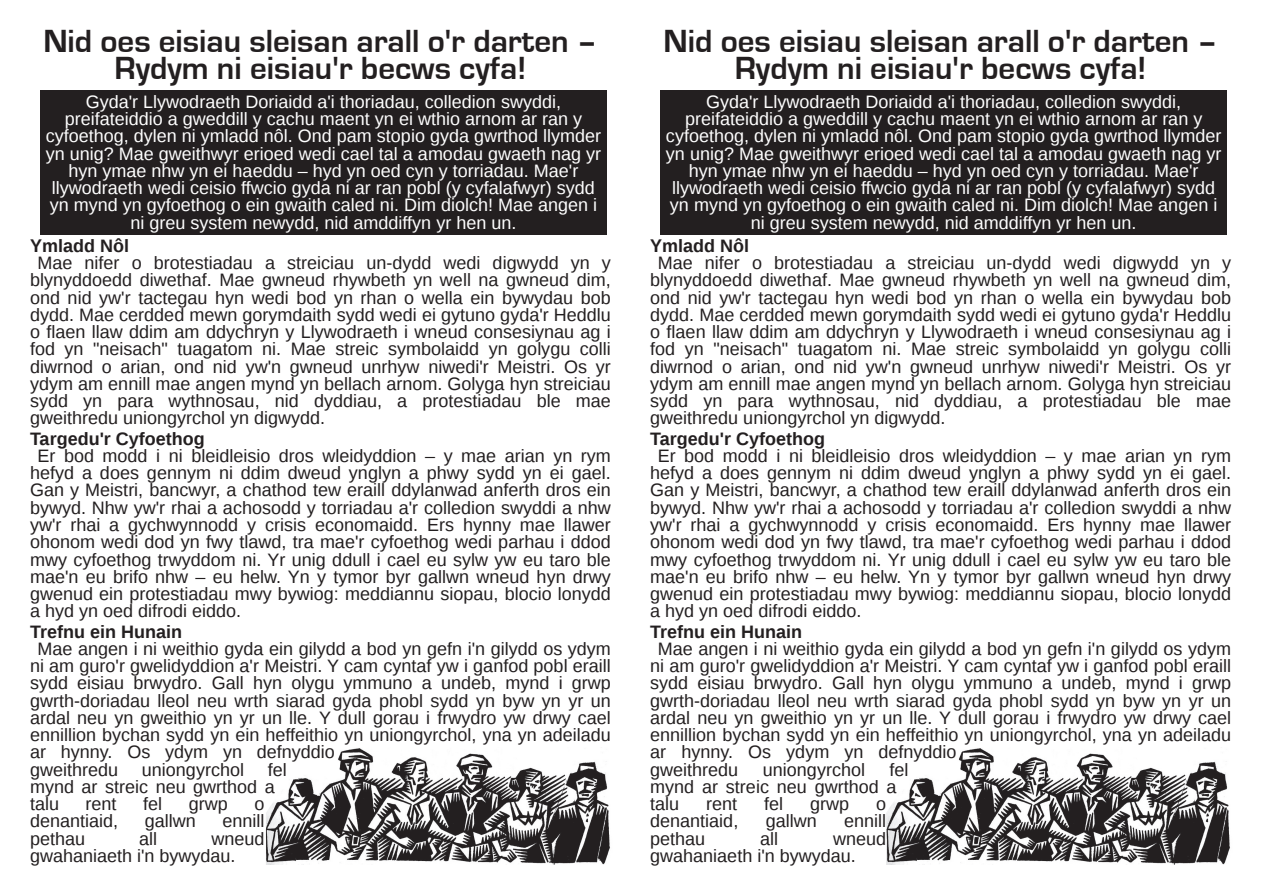
<style>
.page{position:relative;width:1263px;height:893px;background:#fff}
.page>*{position:absolute;margin:0;border:0;box-sizing:border-box;transform-origin:0 0}
.t1{font:700 33px/27px "Eurostile";color:#231f20;text-align:center}
.t2{font:18px/17.2px "Liberation Sans";color:#231f20}
.t3{font:18px/17.2px "Liberation Sans";color:#fff;text-align:center}
.t4{font:700 18px "Liberation Sans";color:#231f20}
</style>
<div class="page">
<div style="left:40px;top:90px;width:567px;height:145px;background:#231f20"></div>
<img style="left:266px;top:748px;width:344px;height:117px">
<div style="left:660px;top:90px;width:567px;height:145px;background:#231f20"></div>
<img style="left:886px;top:748px;width:344px;height:117px">
<h1 class="t1" style="left:43px;top:29px;width:556px">Nid oes eisiau sleisan arall o'r darten –<br>Rydym ni eisiau'r becws cyfa!</h1>
<p class="t3" style="left:46px;top:93px;width:557px">Gyda'r Llywodraeth Doriaidd a'i thoriadau, colledion swyddi, preifateiddio a gweddill y cachu maent yn ei wthio arnom ar ran y cyfoethog, dylen ni ymladd nôl. Ond pam stopio gyda gwrthod llymder yn unig? Mae gweithwyr erioed wedi cael tal a amodau gwaeth nag yr hyn ymae nhw yn ei haeddu – hyd yn oed cyn y torriadau. Mae'r llywodraeth wedi ceisio ffwcio gyda ni ar ran pobl (y cyfalafwyr) sydd yn mynd yn gyfoethog o ein gwaith caled ni. Dim diolch! Mae angen i ni greu system newydd, nid amddiffyn yr hen un.</p>
<p class="t4" style="left:30px;top:236px;width:100px">Ymladd Nôl</p>
<p class="t2" style="left:30px;top:254px;width:582px;text-align:justify;text-indent:8px">Mae nifer o brotestiadau a streiciau un-dydd wedi digwydd yn y blynyddoedd diwethaf. Mae gwneud rhywbeth yn well na gwneud dim, ond nid yw'r tactegau hyn wedi bod yn rhan o wella ein bywydau bob dydd. Mae cerdded mewn gorymdaith sydd wedi ei gytuno gyda'r Heddlu o flaen llaw ddim am ddychryn y Llywodraeth i wneud consesiynau ag i fod yn "neisach" tuagatom ni. Mae streic symbolaidd yn golygu colli diwrnod o arian, ond nid yw'n gwneud unrhyw niwedi'r Meistri. Os yr ydym am ennill mae angen mynd yn bellach arnom. Golyga hyn streiciau sydd yn para wythnosau, nid dyddiau, a protestiadau ble mae gweithredu uniongyrchol yn digwydd.</p>
<p class="t4" style="left:30px;top:428px;width:176px">Targedu'r Cyfoethog</p>
<p class="t2" style="left:30px;top:447px;width:582px;text-align:justify;text-indent:8px">Er bod modd i ni bleidleisio dros wleidyddion – y mae arian yn rym hefyd a does gennym ni ddim dweud ynglyn a phwy sydd yn ei gael.<br>Gan y Meistri, bancwyr, a chathod tew eraill ddylanwad anferth dros ein bywyd. Nhw yw'r rhai a achosodd y torriadau a'r colledion swyddi a nhw yw'r rhai a gychwynnodd y crisis economaidd. Ers hynny mae llawer ohonom wedi dod yn fwy tlawd, tra mae'r cyfoethog wedi parhau i ddod mwy cyfoethog trwyddom ni. Yr unig ddull i cael eu sylw yw eu taro ble mae'n eu brifo nhw – eu helw. Yn y tymor byr gallwn wneud hyn drwy gwenud ein protestiadau mwy bywiog: meddiannu siopau, blocio lonydd a hyd yn oed difrodi eiddo.</p>
<p class="t4" style="left:30px;top:621px;width:153px">Trefnu ein Hunain</p>
<p class="t2" style="left:30px;top:640px;width:582px;text-indent:8px">Mae angen i ni weithio gyda ein gilydd a bod yn gefn i'n gilydd os ydym ni am guro'r gwelidyddion a'r Meistri. Y cam cyntaf yw i ganfod pobl eraill sydd eisiau brwydro. Gall hyn olygu ymmuno a undeb, mynd i grwp gwrth-doriadau lleol neu wrth siarad gyda phobl sydd yn byw yn yr un ardal neu yn gweithio yn yr un lle. Y dull gorau i frwydro yw drwy cael ennillion bychan sydd yn ein heffeithio yn uniongyrchol, yna yn adeiladu ar hynny. Os ydym yn defnyddio<br>gweithredu</p>
<p class="t2" style="left:30px;top:761px;width:258px;text-indent:238px">fel mynd ar streic neu gwrthod a talu</p>
<p class="t2" style="left:142px;top:761px;width:104px">uniongyrchol</p>
<p class="t2" style="left:86px;top:795px;width:33px">rent</p>
<p class="t2" style="left:143px;top:795px;width:21px">fel</p>
<p class="t2" style="left:189px;top:795px;width:41px">grwp</p>
<p class="t2" style="left:254px;top:795px;width:12px">o</p>
<p class="t2" style="left:30px;top:812px;width:90px">denantiaid,</p>
<p class="t2" style="left:145px;top:812px;width:53px">gallwn</p>
<p class="t2" style="left:222px;top:812px;width:44px">ennill</p>
<p class="t2" style="left:30px;top:830px;width:57px">pethau</p>
<p class="t2" style="left:139px;top:830px;width:20px">all</p>
<p class="t2" style="left:30px;top:830px;width:236px;text-indent:181px">wneud gwahaniaeth i'n bywydau.</p>
<h1 class="t1" style="left:664px;top:29px;width:556px">Nid oes eisiau sleisan arall o'r darten –<br>Rydym ni eisiau'r becws cyfa!</h1>
<p class="t3" style="left:666px;top:93px;width:557px">Gyda'r Llywodraeth Doriaidd a'i thoriadau, colledion swyddi, preifateiddio a gweddill y cachu maent yn ei wthio arnom ar ran y cyfoethog, dylen ni ymladd nôl. Ond pam stopio gyda gwrthod llymder yn unig? Mae gweithwyr erioed wedi cael tal a amodau gwaeth nag yr hyn ymae nhw yn ei haeddu – hyd yn oed cyn y torriadau. Mae'r llywodraeth wedi ceisio ffwcio gyda ni ar ran pobl (y cyfalafwyr) sydd yn mynd yn gyfoethog o ein gwaith caled ni. Dim diolch! Mae angen i ni greu system newydd, nid amddiffyn yr hen un.</p>
<p class="t4" style="left:650px;top:236px;width:100px">Ymladd Nôl</p>
<p class="t2" style="left:650px;top:254px;width:582px;text-align:justify;text-indent:8px">Mae nifer o brotestiadau a streiciau un-dydd wedi digwydd yn y blynyddoedd diwethaf. Mae gwneud rhywbeth yn well na gwneud dim, ond nid yw'r tactegau hyn wedi bod yn rhan o wella ein bywydau bob dydd. Mae cerdded mewn gorymdaith sydd wedi ei gytuno gyda'r Heddlu o flaen llaw ddim am ddychryn y Llywodraeth i wneud consesiynau ag i fod yn "neisach" tuagatom ni. Mae streic symbolaidd yn golygu colli diwrnod o arian, ond nid yw'n gwneud unrhyw niwedi'r Meistri. Os yr ydym am ennill mae angen mynd yn bellach arnom. Golyga hyn streiciau sydd yn para wythnosau, nid dyddiau, a protestiadau ble mae gweithredu uniongyrchol yn digwydd.</p>
<p class="t4" style="left:650px;top:428px;width:176px">Targedu'r Cyfoethog</p>
<p class="t2" style="left:650px;top:447px;width:582px;text-align:justify;text-indent:8px">Er bod modd i ni bleidleisio dros wleidyddion – y mae arian yn rym hefyd a does gennym ni ddim dweud ynglyn a phwy sydd yn ei gael.<br>Gan y Meistri, bancwyr, a chathod tew eraill ddylanwad anferth dros ein bywyd. Nhw yw'r rhai a achosodd y torriadau a'r colledion swyddi a nhw yw'r rhai a gychwynnodd y crisis economaidd. Ers hynny mae llawer ohonom wedi dod yn fwy tlawd, tra mae'r cyfoethog wedi parhau i ddod mwy cyfoethog trwyddom ni. Yr unig ddull i cael eu sylw yw eu taro ble mae'n eu brifo nhw – eu helw. Yn y tymor byr gallwn wneud hyn drwy gwenud ein protestiadau mwy bywiog: meddiannu siopau, blocio lonydd a hyd yn oed difrodi eiddo.</p>
<p class="t4" style="left:650px;top:621px;width:153px">Trefnu ein Hunain</p>
<p class="t2" style="left:650px;top:640px;width:582px;text-indent:8px">Mae angen i ni weithio gyda ein gilydd a bod yn gefn i'n gilydd os ydym ni am guro'r gwelidyddion a'r Meistri. Y cam cyntaf yw i ganfod pobl eraill sydd eisiau brwydro. Gall hyn olygu ymmuno a undeb, mynd i grwp gwrth-doriadau lleol neu wrth siarad gyda phobl sydd yn byw yn yr un ardal neu yn gweithio yn yr un lle. Y dull gorau i frwydro yw drwy cael ennillion bychan sydd yn ein heffeithio yn uniongyrchol, yna yn adeiladu ar hynny. Os ydym yn defnyddio<br>gweithredu</p>
<p class="t2" style="left:650px;top:761px;width:260px;text-indent:239px">fel mynd ar streic neu gwrthod a talu</p>
<p class="t2" style="left:763px;top:761px;width:104px">uniongyrchol</p>
<p class="t2" style="left:706px;top:795px;width:33px">rent</p>
<p class="t2" style="left:764px;top:795px;width:21px">fel</p>
<p class="t2" style="left:810px;top:795px;width:41px">grwp</p>
<p class="t2" style="left:876px;top:795px;width:12px">o</p>
<p class="t2" style="left:650px;top:812px;width:90px">denantiaid,</p>
<p class="t2" style="left:766px;top:812px;width:53px">gallwn</p>
<p class="t2" style="left:844px;top:812px;width:44px">ennill</p>
<p class="t2" style="left:650px;top:830px;width:57px">pethau</p>
<p class="t2" style="left:760px;top:830px;width:20px">all</p>
<p class="t2" style="left:650px;top:830px;width:237px;text-indent:183px">wneud gwahaniaeth i'n bywydau.</p>
</div>
